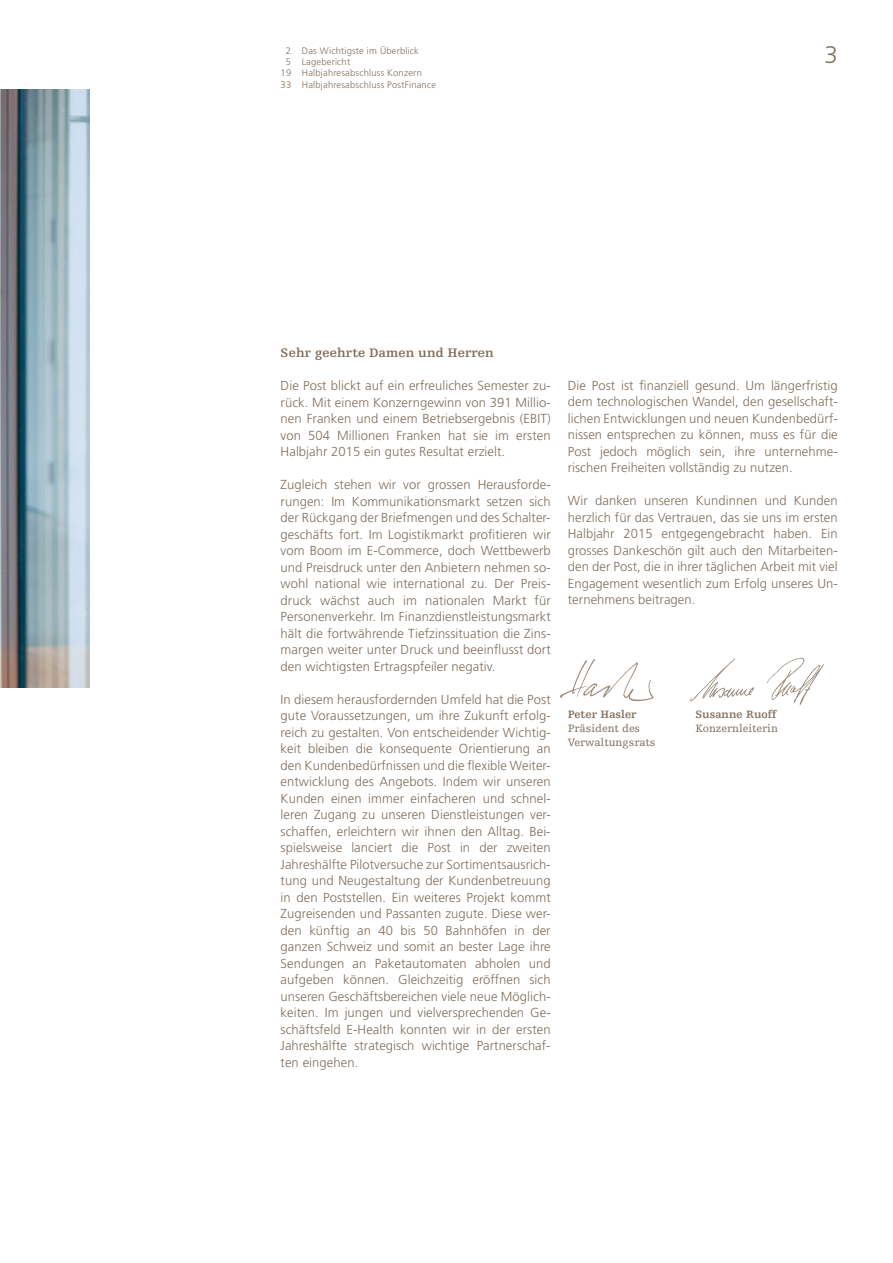
<style>
.page{position:relative;width:893px;height:1263px;background:#fff}
.page>*{position:absolute;margin:0;border:0;box-sizing:border-box;transform-origin:0 0}
.t1{font:300 24px "Frutiger LT Std";color:#806f5f}
.t2{font:300 13.05px/16.5px "Frutiger LT Std";letter-spacing:.005em;color:#806f5f;text-align:justify}
.t3{font:700 13.05px "Egyptienne FLT Std";letter-spacing:.005em;color:#806f5f}
.t4{font:11.25px/14.2px "Egyptienne FLT Std";color:#806f5f}
.t5{font:300 9.3px "Frutiger LT Std";letter-spacing:.02em;color:#806f5f}
.s1{font-weight:700}
</style>
<div class="page">
<img style="left:0;top:89px;width:89px;height:599px">
<img style="left:690px;top:657px;width:134px;height:48px">
<p class="t5" style="left:286px;top:45px;width:135px">2 Das Wichtigste im Überblick</p>
<p class="t5" style="left:286px;top:57px;width:66px">5 Lagebericht</p>
<p class="t5" style="left:281px;top:68px;width:143px">19 Halbjahresabschluss Konzern</p>
<p class="t5" style="left:281px;top:79px;width:157px">33 Halbjahresabschluss PostFinance</p>
<h1 class="t1" style="left:824px;top:42px;width:15px">3</h1>
<p class="t3" style="left:281px;top:346px;width:215px">Sehr geehrte Damen und Herren</p>
<p class="t2" style="left:281px;top:377px;width:272px">Die Post blickt auf ein erfreuliches Semester zu&shy;rück. Mit einem Konzerngewinn von 391 Millio&shy;nen Franken und einem Betriebsergebnis (EBIT) von 504 Millionen Franken hat sie im ersten Halbjahr 2015 ein gutes Resultat erzielt.</p>
<p class="t2" style="left:281px;top:476px;width:272px">Zugleich stehen wir vor grossen Herausforde&shy;rungen: Im Kommunikationsmarkt setzen sich der Rückgang der Briefmengen und des Schalter&shy;geschäfts fort. Im Logistikmarkt profitieren wir vom Boom im E-Commerce, doch Wettbewerb und Preisdruck unter den Anbietern nehmen so&shy;wohl national wie international zu. Der Preis&shy;druck wächst auch im nationalen Markt für Personenverkehr. Im Finanzdienstleistungsmarkt hält die fortwährende Tiefzinssituation die Zins&shy;margen weiter unter Druck und beeinflusst dort den wichtigsten Ertragspfeiler negativ.</p>
<p class="t2" style="left:281px;top:691px;width:272px">In diesem herausfordernden Umfeld hat die Post gute Voraussetzungen, um ihre Zukunft erfolg&shy;reich zu gestalten. Von entscheidender Wichtig&shy;keit bleiben die konsequente Orientierung an den Kundenbedürfnissen und die flexible Weiter&shy;entwicklung des Angebots. Indem wir unseren Kunden einen immer einfacheren und schnel&shy;leren Zugang zu unseren Dienstleistungen ver&shy;schaffen, erleichtern wir ihnen den Alltag. Bei&shy;spielsweise lanciert die Post in der zweiten Jahreshälfte Pilotversuche zur Sortimentsausrich&shy;tung und Neugestaltung der Kundenbetreuung in den Poststellen. Ein weiteres Projekt kommt Zugreisenden und Passanten zugute. Diese wer&shy;den künftig an 40 bis 50 Bahnhöfen in der ganzen Schweiz und somit an bester Lage ihre Sendungen an Paketautomaten abholen und aufgeben können. Gleichzeitig eröffnen sich unseren Geschäftsbereichen viele neue Möglich&shy;keiten. Im jungen und vielversprechenden Ge&shy;schäftsfeld E-Health konnten wir in der ersten Jahreshälfte strategisch wichtige Partnerschaf&shy;ten eingehen.</p>
<p class="t2" style="left:568px;top:377px;width:272px">Die Post ist finanziell gesund. Um längerfristig dem technologischen Wandel, den gesellschaft&shy;lichen Entwicklungen und neuen Kundenbedürf-</p>
<p class="t2" style="left:568px;top:443px;width:272px">Post jedoch möglich sein, ihre unternehme-</p>
<p class="t2" style="left:568px;top:493px;width:272px">Wir danken unseren Kundinnen und Kunden herzlich für das Vertrauen, das sie uns im ersten Halbjahr 2015 entgegengebracht haben. Ein</p>
<p class="t2" style="left:568px;top:427px;width:272px">nissen entsprechen zu können, muss es für die</p>
<p class="t2" style="left:568px;top:460px;width:226px">rischen Freiheiten vollständig zu nutzen.</p>
<p class="t2" style="left:568px;top:542px;width:272px">grosses Dankeschön gilt auch den Mitarbeiten&shy;den der Post, die in ihrer täglichen Arbeit mit viel Engagement wesentlich zum Erfolg unseres Un&shy;ternehmens beitragen.</p>
<p class="t4" style="left:568px;top:707px;width:89px"><span class="s1">Peter Hasler<br></span>Präsident des<br>Verwaltungsrats</p>
<p class="t4" style="left:695px;top:707px;width:84px"><span class="s1">Susanne Ruoff<br></span>Konzernleiterin</p>
</div>
